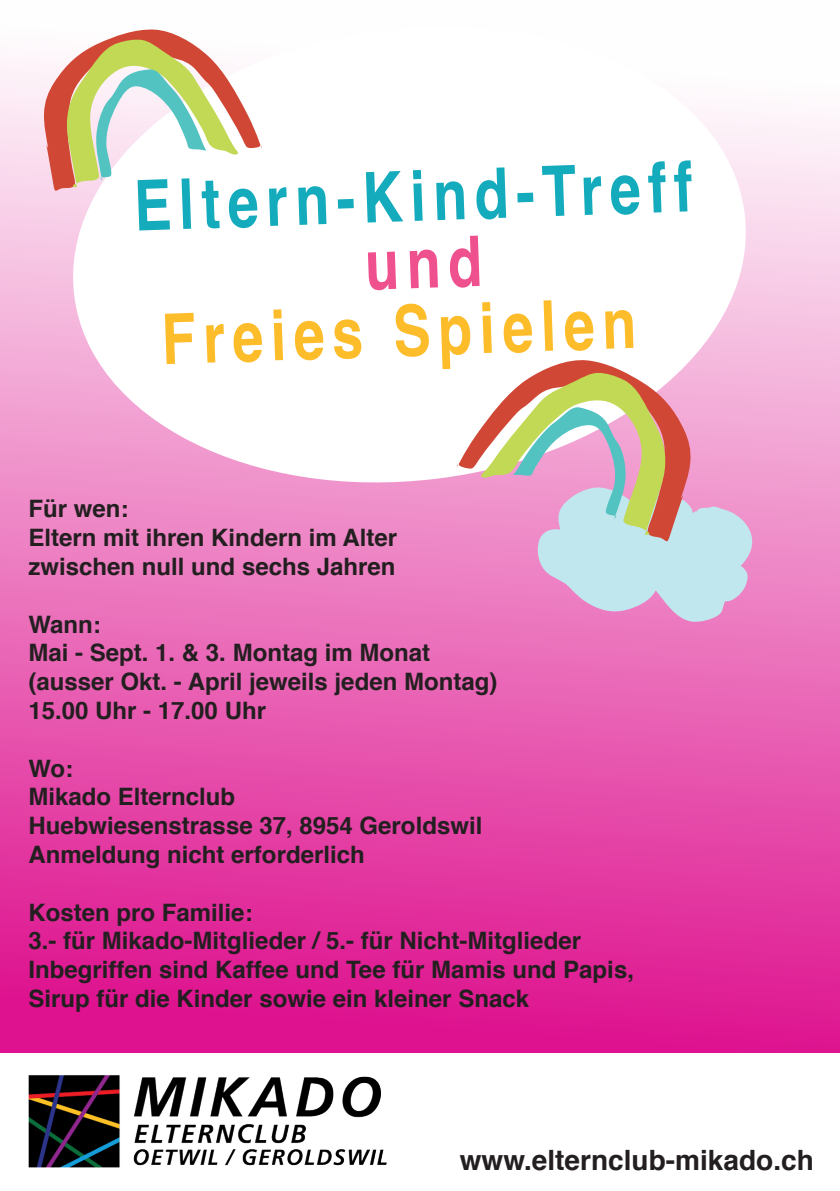
<style>
.page{position:relative;width:840px;height:1191px;background:#fff}
.page>*{position:absolute;margin:0;border:0;box-sizing:border-box;transform-origin:0 0}
.t1{font:700 70px "Helvetica";color:#14acbc;scale:.8 1}
.t2{font:700 70px "Helvetica";color:#fdbd2a;scale:.8 1}
.t3{font:700 28px "Helvetica";color:#231f20}
.t4{font:700 24px/28.8px "Helvetica";color:#231f20}
</style>
<div class="page">
<div style="left:0;top:0;width:839px;height:1052px;background:linear-gradient(to bottom,#fff,#dd0d8c)"></div>
<svg style="left:59px;top:8px;width:700px;height:493px"></svg>
<img style="left:28px;top:1075px;width:359px;height:93px">
<svg style="left:456px;top:359px;width:235px;height:185px"></svg>
<svg style="left:481px;top:373px;width:275px;height:250px"></svg>
<svg style="left:44px;top:29px;width:217px;height:165px"></svg>
<svg style="left:367px;top:236px;width:112px;height:54px"></svg>
<h1 class="t1" style="left:132px;top:150px;width:699px;rotate:-2deg">Eltern-Kind-Treff</h1>
<h1 class="t2" style="left:159px;top:283px;width:594px;rotate:-2deg">Freies Spielen</h1>
<p class="t4" style="left:28px;top:495px;width:370px">Für wen:<br>Eltern mit ihren Kindern im Alter zwischen null und sechs Jahren</p>
<p class="t4" style="left:28px;top:610px;width:470px">Wann:<br>Mai - Sept. 1. &amp; 3. Montag im Monat (ausser Okt. - April jeweils jeden Montag)<br>15.00 Uhr - 17.00 Uhr</p>
<p class="t4" style="left:28px;top:754px;width:455px">Wo:<br>Mikado Elternclub<br>Huebwiesenstrasse 37, 8954 Geroldswil<br>Anmeldung nicht erforderlich</p>
<p class="t4" style="left:28px;top:898px;width:606px">Kosten pro Familie:<br>3.- für Mikado-Mitglieder / 5.- für Nicht-Mitglieder Inbegriffen sind Kaffee und Tee für Mamis und Papis, Sirup für die Kinder sowie ein kleiner Snack</p>
<p class="t3" style="left:459px;top:1137px;width:355px">www.elternclub-mikado.ch</p>
</div>
